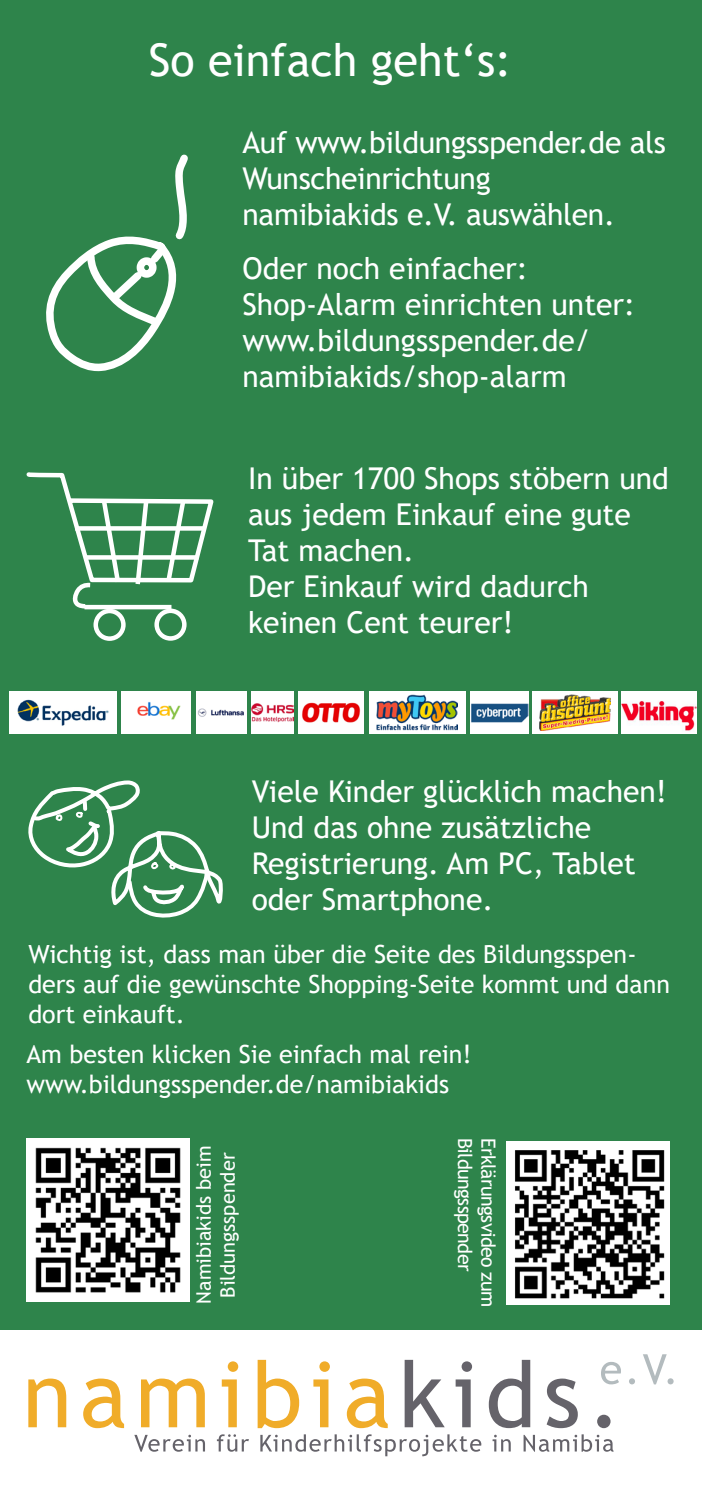
<style>
.page{position:relative;width:702px;height:1489px;background:#fff}
.page>*{position:absolute;margin:0;border:0;box-sizing:border-box;transform-origin:0 0}
.t1{font:45px "Trebuchet MS";color:#fff}
.t2{font:30px/36px "Trebuchet MS";color:#fff}
.t3{font:25px/30px "Trebuchet MS";color:#fff}
.t4{font:20px "Trebuchet MS";color:#fff}
.t5{font:19.5px "Trebuchet MS";letter-spacing:-.03em;color:#fff}
</style>
<div class="page">
<div style="left:0;top:0;width:702px;height:1329px;background:#2e844b"></div>
<div style="left:93px;top:608px;width:33px;height:33px;border:4px solid #fff;border-radius:50%"></div>
<div style="left:154px;top:608px;width:32px;height:32px;border:4px solid #fff;border-radius:50%"></div>
<svg style="left:26px;top:472px;width:188px;height:140px"></svg>
<svg style="left:46px;top:154px;width:142px;height:218px"></svg>
<svg style="left:28px;top:780px;width:195px;height:138px"></svg>
<svg style="left:134px;top:1434px;width:479px;height:22px"></svg>
<svg style="left:404px;top:1354px;width:269px;height:73px"></svg>
<svg style="left:28px;top:1359px;width:359px;height:68px"></svg>
<img style="left:507px;top:1141px;width:163px;height:163px">
<img style="left:26px;top:1138px;width:163px;height:163px">
<img style="left:196px;top:691px;width:50px;height:42px">
<div style="left:532px;top:691px;width:86px;height:42px;background:#fff"></div>
<img style="left:539px;top:694px;width:71px;height:36px">
<img style="left:299px;top:691px;width:65px;height:42px">
<img style="left:251px;top:691px;width:43px;height:42px">
<div style="left:368px;top:691px;width:97px;height:42px;background:#fff"></div>
<img style="left:377px;top:694px;width:80px;height:36px">
<img style="left:470px;top:691px;width:58px;height:42px">
<img style="left:10px;top:691px;width:106px;height:42px">
<img style="left:121px;top:691px;width:69px;height:42px">
<img style="left:621px;top:691px;width:75px;height:42px">
<p class="t1" style="left:149px;top:31px;width:364px">So einfach geht‘s:</p>
<p class="t2" style="left:242px;top:124px;width:425px">Auf www.bildungsspender.de als<br>Wunscheinrichtung</p>
<p class="t2" style="left:242px;top:196px;width:374px">namibiakids e.V. auswählen.</p>
<p class="t2" style="left:242px;top:250px;width:287px">Oder noch einfacher:</p>
<p class="t2" style="left:242px;top:286px;width:394px">Shop-Alarm einrichten unter:</p>
<p class="t2" style="left:242px;top:322px;width:349px">www.bildungsspender.de/</p>
<p class="t2" style="left:242px;top:358px;width:326px">namibiakids/shop-alarm</p>
<p class="t2" style="left:248px;top:460px;width:422px">In über 1700 Shops stöbern und aus jedem Einkauf eine gute<br>Tat machen.</p>
<p class="t2" style="left:248px;top:568px;width:342px">Der Einkauf wird dadurch</p>
<p class="t2" style="left:248px;top:604px;width:267px">keinen Cent teurer!</p>
<p class="t2" style="left:252px;top:773px;width:416px">Viele Kinder glücklich machen!</p>
<p class="t2" style="left:252px;top:809px;width:341px">Und das ohne zusätzliche</p>
<p class="t2" style="left:252px;top:845px;width:385px">Registrierung. Am PC, Tablet oder Smartphone.</p>
<p class="t3" style="left:28px;top:938px;width:643px">Wichtig ist, dass man über die Seite des Bildungsspen&shy;ders auf die gewünschte Shopping-Seite kommt und dann dort einkauft.</p>
<p class="t3" style="left:26px;top:1038px;width:446px">Am besten klicken Sie einfach mal rein!</p>
<p class="t3" style="left:26px;top:1068px;width:424px">www.bildungsspender.de/namibiakids</p>
<p class="t4" style="left:191px;top:1303px;width:160px;rotate:-90deg">Namibiakids beim</p>
<p class="t4" style="left:215px;top:1297px;width:146px;rotate:-90deg">Bildungsspender</p>
<p class="t5" style="left:477px;top:1137px;width:135px;rotate:90deg">Bildungsspender</p>
<p class="t5" style="left:500px;top:1137px;width:170px;rotate:90deg">Erklärungsvideo zum</p>
</div>
